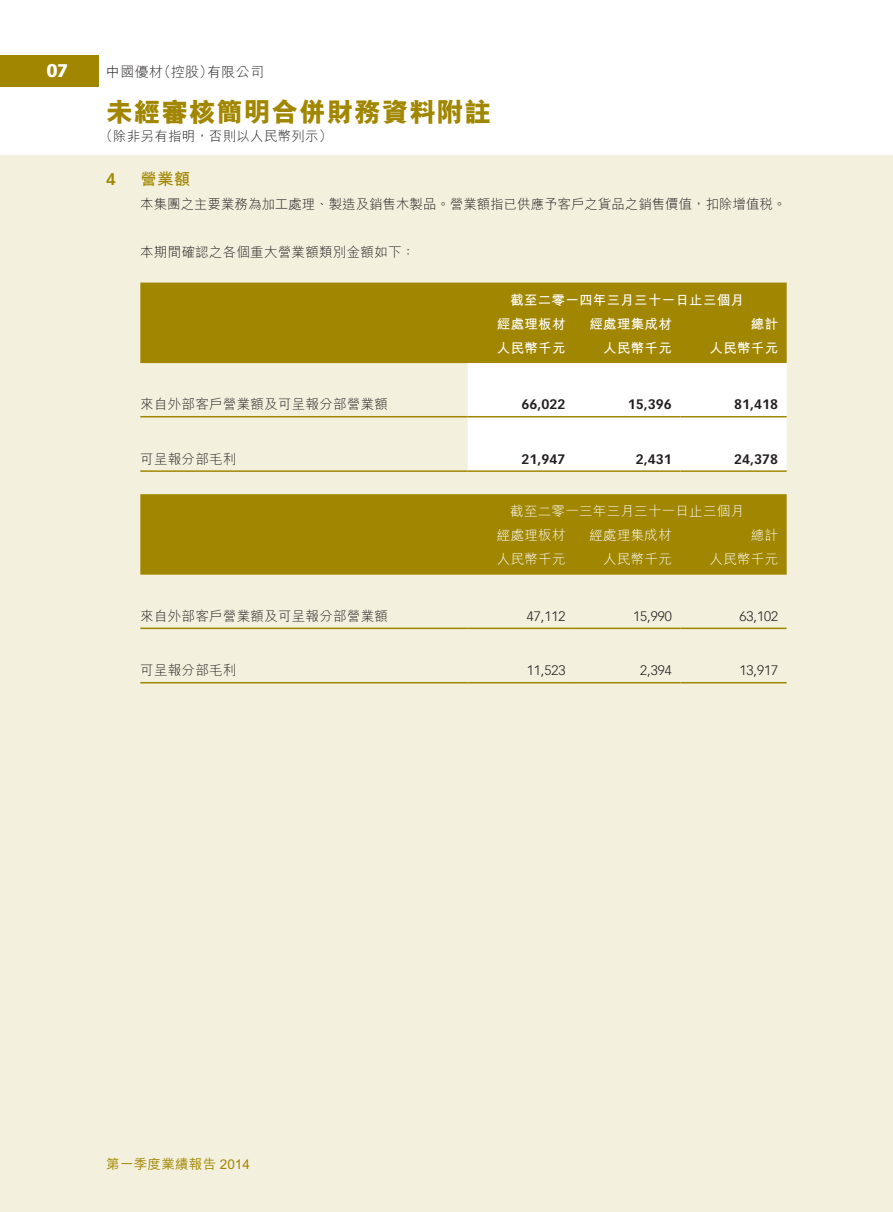
<style>
.page{position:relative;width:893px;height:1212px;background:#fff}
.page>*{position:absolute;margin:0;border:0;box-sizing:border-box;transform-origin:0 0}
.t1{font:800 27px "M Hei HK";letter-spacing:.02em;color:#a18701}
.t2{font:900 18px "Vectora LT Std";color:#fff}
.t3{font:700 16.5px "M Hei HK";color:#a18701}
.t4{font:700 16.5px "Vectora LT Std";color:#a18701}
.t5{font:300 13.95px "M Hei HK";letter-spacing:.02em;color:#231f20}
.t6{font:300 13.5px "M Hei HK";letter-spacing:.02em;color:#231f20}
.t7{font:300 13.5px "M Hei HK";letter-spacing:-.005em;color:#231f20}
.t8{font:700 13.5px "M Hei HK";letter-spacing:.02em;color:#fff}
.t9{font:300 13.5px "M Hei HK";letter-spacing:.02em;color:#fff}
.t10{font:700 13.5px "Vectora LT Std";color:#231f20}
.t11{font:300 13.5px "Vectora LT Std";color:#231f20}
.t12{font:500 13.5px "M Hei HK";letter-spacing:.02em;color:#a18701}
</style>
<div class="page">
<div style="left:0;top:155px;width:893px;height:1057px;background:#f4f0de"></div>
<div style="left:0;top:55px;width:99px;height:32px;background:#a18701"></div>
<div style="left:140px;top:283px;width:647px;height:80px;background:#a18701"></div>
<div style="left:468px;top:363px;width:319px;height:107px;background:#fff"></div>
<hr style="left:140px;top:416px;width:328px;height:1px;background:#a18701">
<hr style="left:468px;top:416px;width:106px;height:1px;background:#a18701">
<hr style="left:574px;top:416px;width:106px;height:1px;background:#a18701">
<hr style="left:680px;top:416px;width:107px;height:1px;background:#a18701">
<hr style="left:140px;top:470px;width:328px;height:2px;background:#a18701">
<hr style="left:468px;top:470px;width:106px;height:2px;background:#a18701">
<hr style="left:574px;top:470px;width:106px;height:2px;background:#a18701">
<hr style="left:680px;top:470px;width:107px;height:2px;background:#a18701">
<div style="left:140px;top:494px;width:647px;height:81px;background:#a18701"></div>
<hr style="left:140px;top:628px;width:328px;height:1px;background:#a18701">
<hr style="left:468px;top:628px;width:106px;height:1px;background:#a18701">
<hr style="left:574px;top:628px;width:106px;height:1px;background:#a18701">
<hr style="left:680px;top:628px;width:107px;height:1px;background:#a18701">
<hr style="left:140px;top:682px;width:328px;height:1px;background:#a18701">
<hr style="left:468px;top:682px;width:106px;height:1px;background:#a18701">
<hr style="left:574px;top:682px;width:106px;height:1px;background:#a18701">
<hr style="left:680px;top:682px;width:107px;height:1px;background:#a18701">
<h2 class="t2" style="left:47px;top:59px;width:23px">07</h2>
<p class="t5" style="left:157px;top:64px;width:58px">（控股）</p>
<p class="t5" style="left:106px;top:64px;width:58px">中國優材</p>
<p class="t5" style="left:207px;top:64px;width:58px">有限公司</p>
<h1 class="t1" style="left:106px;top:98px;width:387px">未經審核簡明合併財務資料附註</h1>
<p class="t6" style="left:100px;top:129px;width:234px">（除非另有指明，否則以人民幣列示(</p>
<p class="t4" style="left:106px;top:169px;width:11px">4</p>
<p class="t3" style="left:140px;top:167px;width:52px">營業額</p>
<p class="t7" style="left:140px;top:197px;width:648px">本集團之主要業務為加工處理、製造及銷售木製品。營業額指已供應予客戶之貨品之銷售價值，扣除增值稅。</p>
<p class="t6" style="left:140px;top:245px;width:276px">本期間確認之各個重大營業額類別金額如下：</p>
<p class="t8" style="left:510px;top:290px;width:235px">截至二零一四年三月三十一日止三個月</p>
<p class="t8" style="left:751px;top:314px;width:29px">總計</p>
<p class="t8" style="left:589px;top:314px;width:84px">經處理集成材</p>
<p class="t8" style="left:497px;top:314px;width:70px">經處理板材</p>
<p class="t8" style="left:497px;top:338px;width:70px">人民幣千元</p>
<p class="t8" style="left:603px;top:338px;width:70px">人民幣千元</p>
<p class="t8" style="left:710px;top:338px;width:70px">人民幣千元</p>
<p class="t6" style="left:140px;top:397px;width:249px">來自外部客戶營業額及可呈報分部營業額</p>
<p class="t10" style="left:522px;top:396px;width:45px">66,022</p>
<p class="t10" style="left:628px;top:396px;width:45px">15,396</p>
<p class="t10" style="left:734px;top:396px;width:45px">81,418</p>
<p class="t6" style="left:140px;top:452px;width:98px">可呈報分部毛利</p>
<p class="t10" style="left:522px;top:451px;width:45px">21,947</p>
<p class="t10" style="left:636px;top:451px;width:37px">2,431</p>
<p class="t10" style="left:734px;top:451px;width:45px">24,378</p>
<p class="t9" style="left:510px;top:505px;width:235px">截至二零一三年三月三十一日止三個月</p>
<p class="t9" style="left:497px;top:529px;width:70px">經處理板材</p>
<p class="t9" style="left:589px;top:529px;width:84px">經處理集成材</p>
<p class="t9" style="left:751px;top:529px;width:29px">總計</p>
<p class="t9" style="left:497px;top:553px;width:70px">人民幣千元</p>
<p class="t9" style="left:603px;top:553px;width:70px">人民幣千元</p>
<p class="t9" style="left:710px;top:553px;width:70px">人民幣千元</p>
<p class="t6" style="left:140px;top:609px;width:249px">來自外部客戶營業額及可呈報分部營業額</p>
<p class="t11" style="left:527px;top:608px;width:40px">47,112</p>
<p class="t11" style="left:633px;top:608px;width:40px">15,990</p>
<p class="t11" style="left:739px;top:608px;width:40px">63,102</p>
<p class="t6" style="left:140px;top:663px;width:98px">可呈報分部毛利</p>
<p class="t11" style="left:527px;top:663px;width:40px">11,523</p>
<p class="t11" style="left:640px;top:663px;width:33px">2,394</p>
<p class="t11" style="left:739px;top:663px;width:40px">13,917</p>
<p class="t12" style="left:106px;top:1154px;width:145px">第一季度業績報告 2014</p>
</div>
